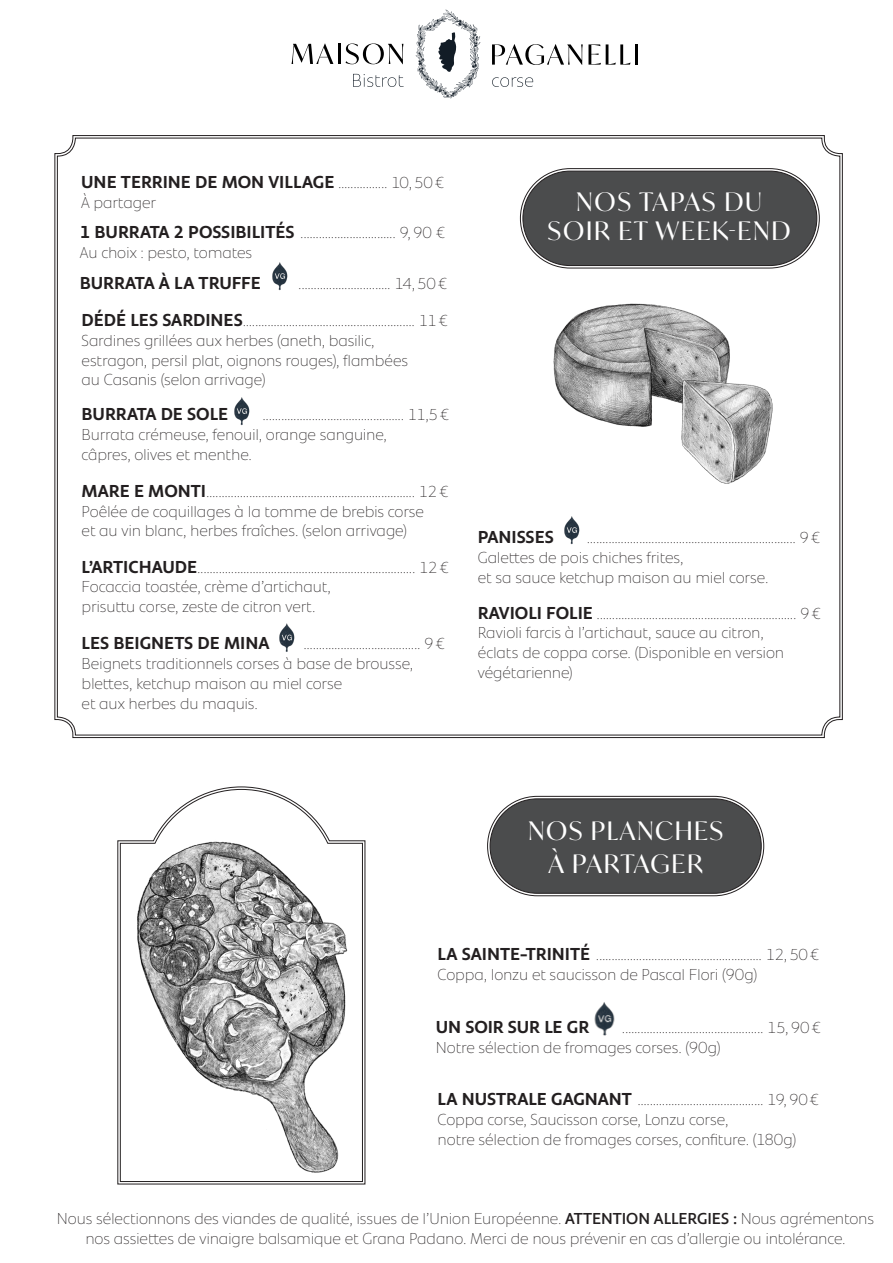
<style>
.page{position:relative;width:893px;height:1263px;background:#fff}
.page>*{position:absolute;margin:0;border:0;box-sizing:border-box;transform-origin:0 0}
.t1{font:25.5px "Ivy Mode";letter-spacing:.065em;color:#fff}
.t2{font:25.5px "Ivy Mode";letter-spacing:.04em;color:#fff}
.t3{font:600 18px "Bonnie";color:#231f20}
.t4{font:100 16.5px/19.8px "Bonnie";letter-spacing:-.01em;color:#231f20}
.s1{font-weight:100;font-size:16.5px}
.s2{font-weight:600;font-size:18px}
.s3{font-weight:500}
</style>
<div class="page">
<svg style="left:353px;top:74px;width:51px;height:13px"></svg>
<svg style="left:492px;top:77px;width:41px;height:10px"></svg>
<svg style="left:291px;top:43px;width:42px;height:21px"></svg>
<hr style="left:338px;top:44px;width:2px;height:20px;background:#000">
<svg style="left:346px;top:43px;width:57px;height:21px"></svg>
<svg style="left:492px;top:44px;width:138px;height:21px"></svg>
<hr style="left:635px;top:44px;width:3px;height:21px;background:#000">
<svg style="left:416px;top:9px;width:65px;height:89px"></svg>
<svg style="left:57px;top:138px;width:783px;height:597px"></svg>
<img style="left:541px;top:294px;width:235px;height:192px">
<div style="left:490px;top:799px;width:271px;height:94px;background:#4b4c4d;border-radius:47px"></div>
<div style="left:487px;top:796px;width:277px;height:100px;border:1px solid #231f20;border-radius:50px"></div>
<div style="left:490px;top:799px;width:271px;height:94px;border:1px solid #231f20;border-radius:47px"></div>
<div style="left:523px;top:171px;width:294px;height:95px;background:#4b4c4d;border-radius:47px"></div>
<div style="left:520px;top:168px;width:300px;height:100px;border:1px solid #231f20;border-radius:50px"></div>
<div style="left:523px;top:171px;width:294px;height:95px;border:1px solid #231f20;border-radius:47px"></div>
<svg style="left:117px;top:786px;width:147px;height:398px"></svg>
<svg style="left:120px;top:789px;width:209px;height:393px"></svg>
<img style="left:594px;top:1002px;width:21px;height:34px">
<img style="left:125px;top:838px;width:241px;height:346px">
<img style="left:274px;top:619px;width:25px;height:37px">
<img style="left:229px;top:392px;width:25px;height:37px">
<img style="left:267px;top:258px;width:25px;height:36px">
<img style="left:559px;top:512px;width:25px;height:36px">
<p class="t3" style="left:81px;top:170px;width:365px">UNE TERRINE DE MON VILLAGE <span class="s1">................ 10, 50 €</span></p>
<p class="t4" style="left:81px;top:192px;width:76px">À partager</p>
<p class="t4" style="left:80px;top:223px;width:367px"><span class="s2">1 BURRATA 2 POSSIBILITÉS</span> ............................... 9, 90 €</p>
<p class="t4" style="left:80px;top:242px;width:174px">Au choix : pesto, tomates</p>
<p class="t3" style="left:80px;top:271px;width:182px">BURRATA À LA TRUFFE</p>
<p class="t4" style="left:298px;top:273px;width:151px">.............................. 14, 50 €</p>
<p class="t4" style="left:82px;top:311px;width:368px"><span class="s2">DÉDÉ LES SARDINES</span>........................................................ 11 €</p>
<p class="t4" style="left:82px;top:330px;width:295px">Sardines grillées aux herbes (aneth, basilic,</p>
<p class="t4" style="left:82px;top:350px;width:328px">estragon, persil plat, oignons rouges), flambées</p>
<p class="t4" style="left:82px;top:370px;width:185px">au Casanis (selon arrivage)</p>
<p class="t3" style="left:82px;top:402px;width:148px">BURRATA DE SOLE</p>
<p class="t4" style="left:263px;top:405px;width:189px">.............................................. 11,5 €</p>
<p class="t4" style="left:82px;top:425px;width:307px">Burrata crémeuse, fenouil, orange sanguine,</p>
<p class="t4" style="left:82px;top:445px;width:172px">câpres, olives et menthe.</p>
<p class="t4" style="left:82px;top:481px;width:369px"><span class="s2">MARE E MONTI</span>.................................................................... 12 €</p>
<p class="t4" style="left:82px;top:501px;width:344px">Poêlée de coquillages à la tomme de brebis corse</p>
<p class="t4" style="left:82px;top:521px;width:327px">et au vin blanc, herbes fraîches. (selon arrivage)</p>
<p class="t4" style="left:82px;top:557px;width:369px"><span class="s2">L’ARTICHAUDE</span>....................................................................... 12 €</p>
<p class="t4" style="left:82px;top:577px;width:251px">Focaccia toastée, crème d’artichaut,</p>
<p class="t4" style="left:82px;top:597px;width:235px">prisuttu corse, zeste de citron vert.</p>
<p class="t3" style="left:82px;top:631px;width:189px">LES BEIGNETS DE MINA</p>
<p class="t4" style="left:303px;top:634px;width:143px">...................................... 9 €</p>
<p class="t4" style="left:82px;top:654px;width:333px">Beignets traditionnels corses à base de brousse, blettes, ketchup maison au miel corse</p>
<p class="t4" style="left:82px;top:693px;width:178px">et aux herbes du maquis.</p>
<p class="t1" style="left:576px;top:185px;width:187px">NOS TAPAS DU</p>
<p class="t1" style="left:548px;top:213px;width:245px">SOIR ET WEEK-END</p>
<p class="t3" style="left:478px;top:525px;width:78px">PANISSES</p>
<p class="t4" style="left:587px;top:528px;width:235px">.................................................................... 9 €</p>
<p class="t4" style="left:478px;top:548px;width:207px">Galettes de pois chiches frites,</p>
<p class="t4" style="left:478px;top:568px;width:292px">et sa sauce ketchup maison au miel corse.</p>
<p class="t4" style="left:478px;top:603px;width:345px"><span class="s2">RAVIOLI FOLIE</span> ................................................................. 9 €</p>
<p class="t4" style="left:478px;top:623px;width:287px">Ravioli farcis à l’artichaut, sauce au citron,</p>
<p class="t4" style="left:478px;top:643px;width:308px">éclats de coppa corse. (Disponible en version végétarienne)</p>
<p class="t1" style="left:528px;top:813px;width:197px">NOS PLANCHES</p>
<p class="t2" style="left:548px;top:846px;width:156px">À PARTAGER</p>
<p class="t4" style="left:438px;top:944px;width:384px"><span class="s2">LA SAINTE-TRINITÉ</span> ...................................................... 12, 50 €</p>
<p class="t4" style="left:438px;top:964px;width:321px">Coppa, lonzu et saucisson de Pascal Flori (90g)</p>
<p class="t3" style="left:436px;top:1015px;width:155px">UN SOIR SUR LE GR</p>
<p class="t4" style="left:622px;top:1018px;width:201px">.............................................. 15, 90 €</p>
<p class="t4" style="left:436px;top:1038px;width:286px">Notre sélection de fromages corses. (90g)</p>
<p class="t4" style="left:438px;top:1090px;width:383px"><span class="s2">LA NUSTRALE GAGNANT</span> ......................................... 19, 90 €</p>
<p class="t4" style="left:438px;top:1110px;width:292px">Coppa corse, Saucisson corse, Lonzu corse,</p>
<p class="t4" style="left:438px;top:1130px;width:360px">notre sélection de fromages corses, confiture. (180g)</p>
<p class="t4" style="left:57px;top:1209px;width:819px;text-align:center">Nous sélectionnons des viandes de qualité, issues de l’Union Européenne. <span class="s3">ATTENTION ALLERGIES :</span> Nous agrémentons nos assiettes de vinaigre balsamique et Grana Padano. Merci de nous prévenir en cas d’allergie ou intolérance.</p>
</div>
